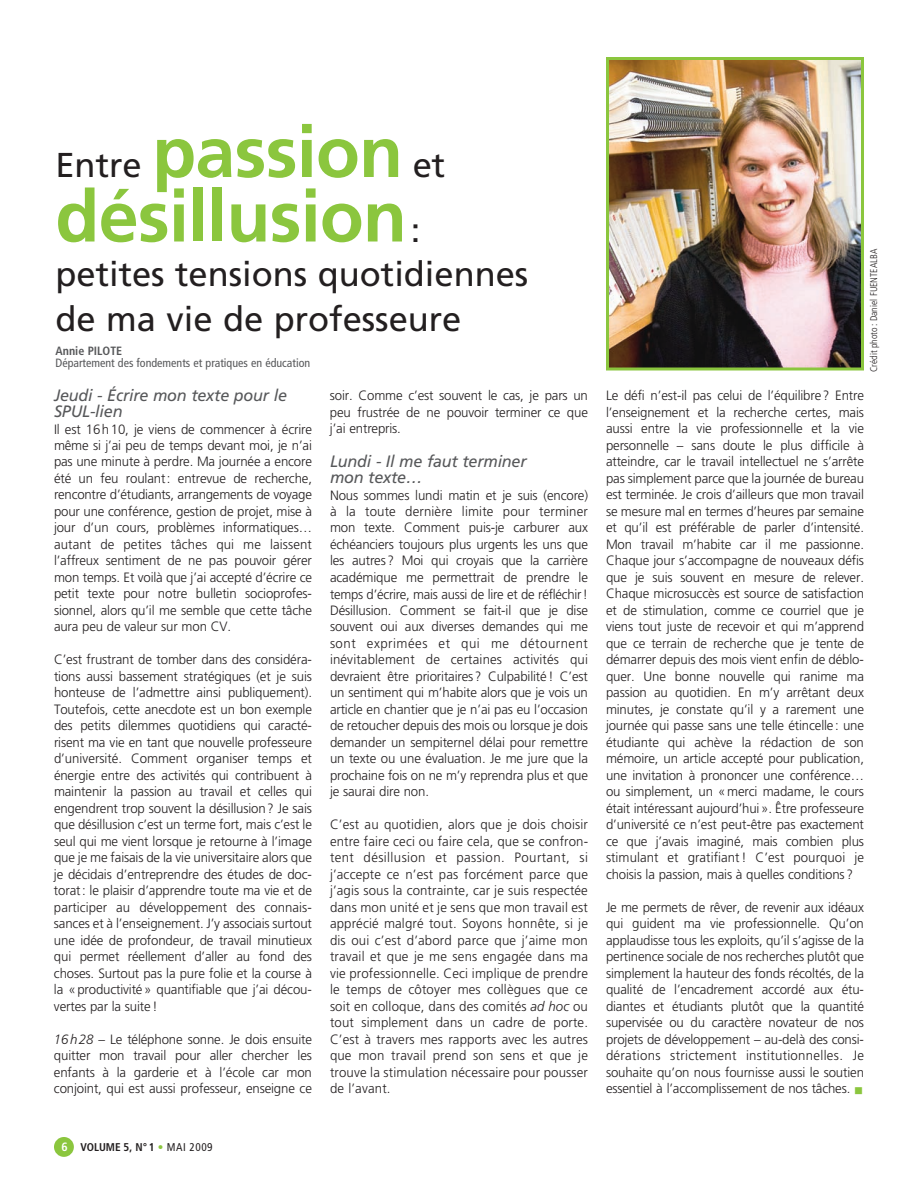
<style>
.page{position:relative;width:918px;height:1188px;background:#fff}
.page>*{position:absolute;margin:0;border:0;box-sizing:border-box;transform-origin:0 0}
.t1{font:700 72px "Frutiger";letter-spacing:-.01em;color:#8bc63e}
.t2{font:34.5px/45px "Frutiger";color:#231f20}
.t3{font:italic 16.5px/16.5px "Frutiger";letter-spacing:-.01em;color:#57585a}
.t4{font:300 13.5px/16.5px "Frutiger";letter-spacing:-.01em;color:#231f20;text-align:justify}
.t5{font:condensed 12px "Frutiger";color:#57585a}
.t6{font:700 condensed 12px "Frutiger";color:#57585a}
.t7{font:700 condensed 11.25px "Frutiger";color:#231f20}
.t8{font:300 condensed 9.75px "Frutiger";color:#231f20}
.s1{font-weight:700;font-size:72px;color:#8bc63e}
.s2{font-weight:400;font-size:34.5px;color:#231f20}
.s3{font-style:italic}
.s4{font-size:12px;color:#fff}
.s5{color:#8bc63e}
.s6{font-weight:400}
</style>
<div class="page">
<div style="left:54px;top:1137px;width:20px;height:20px;background:#8bc63e;border-radius:50%"></div>
<img style="left:610px;top:61px;width:250px;height:305px">
<div style="left:606px;top:57px;width:258px;height:313px;border:3px solid #8bc63e"></div>
<h2 class="t2" style="left:56px;top:145px;width:391px">Entre <span class="s1">passion</span> et</h2>
<h1 class="t1" style="left:56px;top:188px;width:366px">désillusion<span class="s2">:</span></h1>
<h2 class="t2" style="left:56px;top:255px;width:474px">petites tensions quotidiennes de ma vie de professeure</h2>
<p class="t6" style="left:56px;top:346px;width:68px">Annie PILOTE</p>
<p class="t5" style="left:56px;top:358px;width:256px">Département des fondements et pratiques en éducation</p>
<p class="t3" style="left:54px;top:388px;width:235px">Jeudi - Écrire mon texte pour le<br>SPUL-lien</p>
<p class="t4" style="left:54px;top:422px;width:260px">Il est 16h10, je viens de commencer à écrire même si j’ai peu de temps devant moi, je n’ai pas une minute à perdre. Ma journée a encore été un feu roulant: entrevue de recherche, rencontre d’étudiants, arrangements de voyage pour une conférence, gestion de projet, mise à jour d’un cours, problèmes informatiques… autant de petites tâches qui me laissent l’affreux sentiment de ne pas pouvoir gérer mon temps. Et voilà que j’ai accepté d’écrire ce petit texte pour notre bulletin socioprofes&shy;sionnel, alors qu’il me semble que cette tâche aura peu de valeur sur mon CV.</p>
<p class="t4" style="left:54px;top:653px;width:260px">C’est frustrant de tomber dans des considéra&shy;tions aussi bassement stratégiques (et je suis honteuse de l’admettre ainsi publiquement).<br>Toutefois, cette anecdote est un bon exemple des petits dilemmes quotidiens qui caracté&shy;risent ma vie en tant que nouvelle professeure d’université. Comment organiser temps et énergie entre des activités qui contribuent à maintenir la passion au travail et celles qui engendrent trop souvent la désillusion? Je sais que désillusion c’est un terme fort, mais c’est le seul qui me vient lorsque je retourne à l’image que je me faisais de la vie universitaire alors que je décidais d’entreprendre des études de doc&shy;torat: le plaisir d’apprendre toute ma vie et de participer au développement des connais&shy;sances et à l’enseignement. J’y associais surtout une idée de profondeur, de travail minutieux qui permet réellement d’aller au fond des choses. Surtout pas la pure folie et la course à la «productivité» quantifiable que j’ai décou&shy;vertes par la suite!</p>
<p class="t4" style="left:54px;top:1032px;width:260px"><span class="s3">16h28</span> – Le téléphone sonne. Je dois ensuite quitter mon travail pour aller chercher les enfants à la garderie et à l’école car mon conjoint, qui est aussi professeur, enseigne ce</p>
<p class="t4" style="left:330px;top:388px;width:260px">soir. Comme c’est souvent le cas, je pars un peu frustrée de ne pouvoir terminer ce que j’ai entrepris.</p>
<p class="t3" style="left:330px;top:454px;width:198px">Lundi - Il me faut terminer mon texte…</p>
<p class="t4" style="left:330px;top:488px;width:260px">Nous sommes lundi matin et je suis (encore) à la toute dernière limite pour terminer mon texte. Comment puis-je carburer aux échéanciers toujours plus urgents les uns que les autres? Moi qui croyais que la carrière académique me permettrait de prendre le temps d’écrire, mais aussi de lire et de réfléchir!<br>Désillusion. Comment se fait-il que je dise souvent oui aux diverses demandes qui me sont exprimées et qui me détournent inévitablement de certaines activités qui devraient être prioritaires? Culpabilité! C’est un sentiment qui m’habite alors que je vois un article en chantier que je n’ai pas eu l’occasion de retoucher depuis des mois ou lorsque je dois demander un sempiternel délai pour remettre un texte ou une évaluation. Je me jure que la prochaine fois on ne m’y reprendra plus et que je saurai dire non.</p>
<p class="t4" style="left:330px;top:818px;width:260px">C’est au quotidien, alors que je dois choisir entre faire ceci ou faire cela, que se confron&shy;tent désillusion et passion. Pourtant, si j’accepte ce n’est pas forcément parce que j’agis sous la contrainte, car je suis respectée dans mon unité et je sens que mon travail est apprécié malgré tout. Soyons honnête, si je dis oui c’est d’abord parce que j’aime mon travail et que je me sens engagée dans ma vie professionnelle. Ceci implique de prendre le temps de côtoyer mes collègues que ce soit en colloque, dans des comités <span class="s3">ad hoc</span> ou tout simplement dans un cadre de porte.<br>C’est à travers mes rapports avec les autres que mon travail prend son sens et que je trouve la stimulation nécessaire pour pousser de l’avant.</p>
<p class="t8" style="left:870px;top:372px;width:125px;rotate:-90deg">Crédit photo : Daniel FUENTEALBA</p>
<p class="t4" style="left:606px;top:389px;width:260px">Le défi n’est-il pas celui de l’équilibre? Entre l’enseignement et la recherche certes, mais aussi entre la vie professionnelle et la vie personnelle – sans doute le plus difficile à atteindre, car le travail intellectuel ne s’arrête pas simplement parce que la journée de bureau est terminée. Je crois d’ailleurs que mon travail se mesure mal en termes d’heures par semaine et qu’il est préférable de parler d’intensité.<br>Mon travail m’habite car il me passionne.<br>Chaque jour s’accompagne de nouveaux défis que je suis souvent en mesure de relever.<br>Chaque microsuccès est source de satisfaction et de stimulation, comme ce courriel que je viens tout juste de recevoir et qui m’apprend que ce terrain de recherche que je tente de démarrer depuis des mois vient enfin de déblo&shy;quer. Une bonne nouvelle qui ranime ma passion au quotidien. En m’y arrêtant deux minutes, je constate qu’il y a rarement une journée qui passe sans une telle étincelle: une étudiante qui achève la rédaction de son mémoire, un article accepté pour publication, une invitation à prononcer une conférence… ou simplement, un «merci madame, le cours était intéressant aujourd’hui». Être professeure d’université ce n’est peut-être pas exactement ce que j’avais imaginé, mais combien plus stimulant et gratifiant! C’est pourquoi je choisis la passion, mais à quelles conditions?</p>
<p class="t4" style="left:606px;top:900px;width:260px">Je me permets de rêver, de revenir aux idéaux qui guident ma vie professionnelle. Qu’on applaudisse tous les exploits, qu’il s’agisse de la pertinence sociale de nos recherches plutôt que simplement la hauteur des fonds récoltés, de la qualité de l’encadrement accordé aux étu&shy;diantes et étudiants plutôt que la quantité supervisée ou du caractère novateur de nos projets de développement – au-delà des consi&shy;dérations strictement institutionnelles. Je souhaite qu’on nous fournisse aussi le soutien essentiel à l’accomplissement de nos tâches.</p>
<p class="t7" style="left:61px;top:1143px;width:153px"><span class="s4">6</span> VOLUME 5, N°1 <span class="s5">•</span> <span class="s6">MAI 2009</span></p>
</div>
